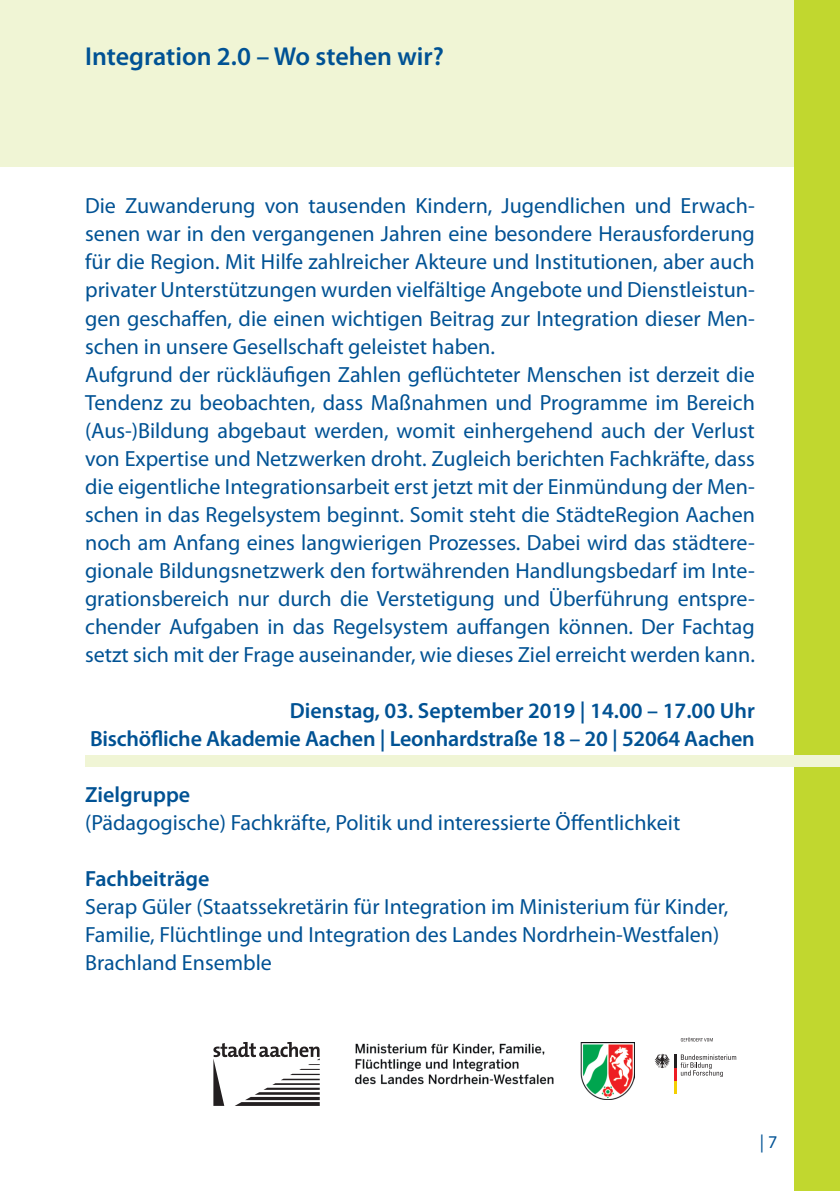
<style>
.page{position:relative;width:840px;height:1191px;background:#fff}
.page>*{position:absolute;margin:0;border:0;box-sizing:border-box;transform-origin:0 0}
.t1{font:600 26px "Myriad Pro";color:#005294}
.t2{font:22px/28px "Myriad Pro";color:#005294}
.t3{font:600 22px/28px "Myriad Pro";letter-spacing:-.01em;color:#005294;text-align:right}
.t4{font:18px "Myriad Pro";color:#005294}
</style>
<div class="page">
<div style="left:0;top:0;width:839px;height:167px;background:#f0f5d5"></div>
<div style="left:794px;top:0;width:45px;height:1191px;background:#c1d72f"></div>
<div style="left:85px;top:755px;width:754px;height:11px;background:#f0f5d5"></div>
<img style="left:355px;top:1042px;width:279px;height:58px">
<svg style="left:654px;top:1053px;width:81px;height:41px"></svg>
<svg style="left:680px;top:1037px;width:32px;height:4px"></svg>
<svg style="left:213px;top:1042px;width:106px;height:64px"></svg>
<p class="t1" style="left:85px;top:42px;width:360px">Integration 2.0 – Wo stehen wir?</p>
<p class="t2" style="left:85px;top:192px;width:671px">Die Zuwanderung von tausenden Kindern, Jugendlichen und Erwach&shy;senen war in den vergangenen Jahren eine besondere Herausforderung für die Region. Mit Hilfe zahlreicher Akteure und Institutionen, aber auch privater Unterstützungen wurden vielfältige Angebote und Dienstleistun&shy;gen geschaffen, die einen wichtigen Beitrag zur Integration dieser Men&shy;schen in unsere Gesellschaft geleistet haben.<br>Aufgrund der rückläufigen Zahlen geflüchteter Menschen ist derzeit die Tendenz zu beobachten, dass Maßnahmen und Programme im Bereich (Aus-)Bildung abgebaut werden, womit einhergehend auch der Verlust von Expertise und Netzwerken droht. Zugleich berichten Fachkräfte, dass die eigentliche Integrationsarbeit erst jetzt mit der Einmündung der Men&shy;schen in das Regelsystem beginnt. Somit steht die StädteRegion Aachen noch am Anfang eines langwierigen Prozesses. Dabei wird das städtere&shy;gionale Bildungsnetzwerk den fortwährenden Handlungsbedarf im Inte&shy;grationsbereich nur durch die Verstetigung und Überführung entspre&shy;chender Aufgaben in das Regelsystem auffangen können. Der Fachtag setzt sich mit der Frage auseinander, wie dieses Ziel erreicht werden kann.</p>
<p class="t3" style="left:90px;top:696px;width:666px">Dienstag, 03. September 2019 | 14.00 – 17.00 Uhr<br>Bischöfliche Akademie Aachen | Leonhardstraße 18 – 20 | 52064 Aachen</p>
<p class="t3" style="left:85px;top:780px;width:107px">Zielgruppe</p>
<p class="t2" style="left:85px;top:809px;width:596px">(Pädagogische) Fachkräfte, Politik und interessierte Öffentlichkeit</p>
<p class="t3" style="left:85px;top:864px;width:126px">Fachbeiträge</p>
<p class="t2" style="left:85px;top:892px;width:644px">Serap Güler (Staatssekretärin für Integration im Ministerium für Kinder,<br>Familie, Flüchtlinge und Integration des Landes Nordrhein-Westfalen)<br>Brachland Ensemble</p>
<p class="t4" style="left:759px;top:1132px;width:19px">| 7</p>
</div>
